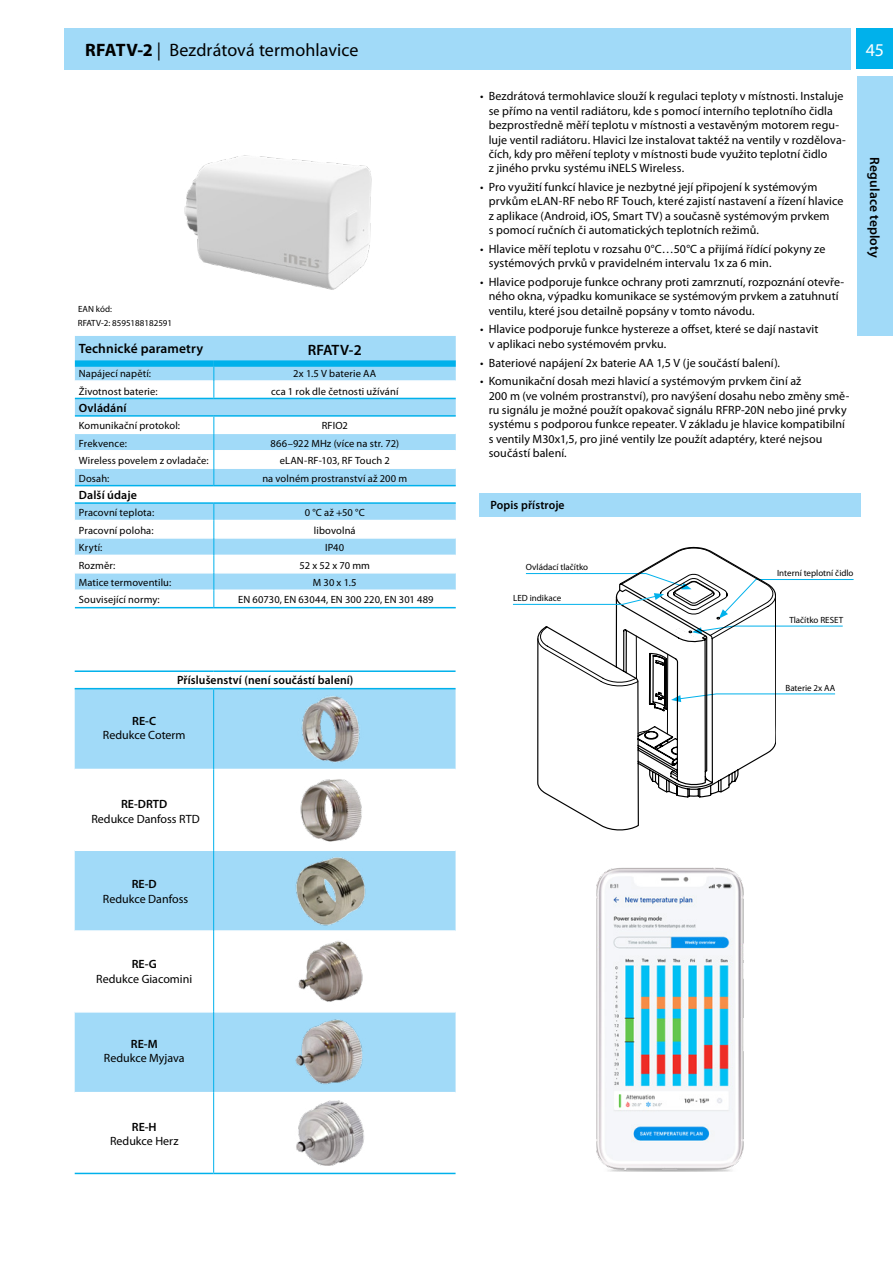
<style>
.page{position:relative;width:893px;height:1263px;background:#fff}
.page>*{position:absolute;margin:0;border:0;box-sizing:border-box;transform-origin:0 0}
.t1{font:18px "Myriad Pro";letter-spacing:.005em;color:#000}
.t2{font:700 18px "Myriad Pro";letter-spacing:-.005em;color:#000}
.t3{font:18px "Myriad Pro";color:#fff}
.t4{font:600 15px "Myriad Pro";letter-spacing:-.025em;color:#000}
.t5{font:600 13.5px "Myriad Pro";letter-spacing:.01em;color:#000}
.t6{font:12px/14.4px "Myriad Pro";letter-spacing:.005em;color:#000}
.t7{font:600 12px "Myriad Pro";letter-spacing:.01em;color:#000}
.t8{font:10.5px/17.4px "Myriad Pro";letter-spacing:.01em;color:#000}
.t9{font:9px "Myriad Pro";color:#000}
.s1{font-weight:400}
</style>
<div class="page">
<div style="left:64px;top:28px;width:786px;height:41px;background:#a1daf8"></div>
<div style="left:857px;top:28px;width:36px;height:41px;background:#00b1eb"></div>
<div style="left:857px;top:76px;width:36px;height:259px;background:#a1daf8"></div>
<svg style="left:776px;top:693px;width:60px;height:2px"></svg>
<div style="left:75px;top:336px;width:381px;height:24px;background:#a1daf8"></div>
<div style="left:75px;top:367px;width:381px;height:13px;background:#a1daf8"></div>
<svg style="left:75px;top:382px;width:381px;height:33px;fill:#a1daf8"></svg>
<div style="left:75px;top:360px;width:139px;height:7px;background:#00b1eb"></div>
<div style="left:214px;top:360px;width:242px;height:7px;background:#00b1eb"></div>
<svg style="left:213px;top:367px;width:1px;height:31px"></svg>
<hr style="left:75px;top:398px;width:139px;height:1px;background:#00b1eb">
<hr style="left:214px;top:398px;width:242px;height:1px;background:#00b1eb">
<hr style="left:75px;top:415px;width:139px;height:2px;background:#00b1eb">
<hr style="left:214px;top:415px;width:242px;height:2px;background:#00b1eb">
<hr style="left:75px;top:607px;width:139px;height:1px;background:#00b1eb">
<svg style="left:75px;top:417px;width:381px;height:190px"></svg>
<hr style="left:214px;top:607px;width:242px;height:1px;background:#00b1eb">
<div style="left:75px;top:689px;width:381px;height:80px;background:#a1daf8"></div>
<svg style="left:75px;top:770px;width:381px;height:403px"></svg>
<hr style="left:75px;top:849px;width:138px;height:2px;background:#fff">
<hr style="left:214px;top:849px;width:242px;height:2px;background:#fff">
<hr style="left:75px;top:930px;width:138px;height:2px;background:#fff">
<hr style="left:214px;top:930px;width:242px;height:2px;background:#fff">
<hr style="left:75px;top:1011px;width:138px;height:1px;background:#fff">
<hr style="left:214px;top:1011px;width:242px;height:1px;background:#fff">
<hr style="left:75px;top:1092px;width:138px;height:1px;background:#fff">
<hr style="left:214px;top:1092px;width:242px;height:1px;background:#fff">
<hr style="left:75px;top:670px;width:139px;height:2px;background:#00b1eb">
<hr style="left:214px;top:670px;width:242px;height:2px;background:#00b1eb">
<hr style="left:75px;top:688px;width:139px;height:1px;background:#00b1eb">
<hr style="left:213px;top:689px;width:1px;height:80px;background:#00b1eb">
<hr style="left:214px;top:688px;width:242px;height:1px;background:#00b1eb">
<hr style="left:213px;top:769px;width:1px;height:81px;background:#00b1eb">
<hr style="left:213px;top:850px;width:1px;height:81px;background:#00b1eb">
<hr style="left:213px;top:931px;width:1px;height:81px;background:#00b1eb">
<hr style="left:213px;top:1012px;width:1px;height:81px;background:#00b1eb">
<hr style="left:75px;top:1173px;width:139px;height:1px;background:#00b1eb">
<hr style="left:213px;top:1093px;width:1px;height:80px;background:#00b1eb">
<hr style="left:214px;top:1173px;width:242px;height:1px;background:#00b1eb">
<div style="left:479px;top:493px;width:382px;height:24px;background:#a1daf8"></div>
<svg style="left:537px;top:777px;width:201px;height:53px"></svg>
<svg style="left:537px;top:547px;width:239px;height:230px"></svg>
<svg style="left:513px;top:573px;width:341px;height:46px"></svg>
<img style="left:184px;top:155px;width:188px;height:135px">
<img style="left:287px;top:689px;width:89px;height:79px">
<img style="left:280px;top:839px;width:102px;height:102px">
<img style="left:290px;top:773px;width:82px;height:74px">
<img style="left:289px;top:935px;width:84px;height:75px">
<img style="left:288px;top:1094px;width:86px;height:77px">
<img style="left:288px;top:1013px;width:86px;height:77px">
<svg style="left:673px;top:625px;width:170px;height:15px"></svg>
<img style="left:597px;top:867px;width:146px;height:305px">
<h1 class="t2" style="left:85px;top:38px;width:78px">RFATV-2 <span class="s1">|</span></h1>
<h1 class="t1" style="left:169px;top:39px;width:191px">Bezdrátová termohlavice</h1>
<p class="t9" style="left:78px;top:303px;width:35px">EAN kód:</p>
<p class="t9" style="left:78px;top:318px;width:96px">RFATV-2: 8595188182591</p>
<p class="t5" style="left:79px;top:340px;width:126px">Technické parametry</p>
<p class="t8" style="left:79px;top:365px;width:80px">Napájecí napětí:<br>Životnost baterie:</p>
<p class="t7" style="left:79px;top:400px;width:49px">Ovládání</p>
<p class="t8" style="left:79px;top:417px;width:131px">Komunikační protokol:<br>Frekvence:<br>Wireless povelem z ovladače:<br>Dosah:</p>
<p class="t7" style="left:79px;top:487px;width:60px">Další údaje</p>
<p class="t8" style="left:79px;top:504px;width:94px">Pracovní teplota:<br>Pracovní poloha:<br>Krytí:<br>Rozměr:<br>Matice termoventilu:<br>Související normy:</p>
<p class="t4" style="left:308px;top:341px;width:56px">RFATV-2</p>
<p class="t8" style="left:271px;top:365px;width:129px;text-align:center">2x 1.5 V baterie AA<br>cca 1 rok dle četnosti užívání</p>
<p class="t8" style="left:262px;top:417px;width:146px;text-align:center">RFIO2<br>866–922 MHz (více na str. 72) eLAN-RF-103, RF Touch 2<br>na volném prostranství až 200 m</p>
<p class="t8" style="left:238px;top:504px;width:197px;text-align:center">0 °C až +50 °C<br>libovolná<br>IP40<br>52 x 52 x 70 mm<br>M 30 x 1.5<br>EN 60730, EN 63044, EN 300 220, EN 301 489</p>
<p class="t7" style="left:177px;top:672px;width:178px">Příslušenství (není součástí balení)</p>
<p class="t7" style="left:132px;top:713px;width:25px">RE-C</p>
<p class="t6" style="left:103px;top:728px;width:84px">Redukce Coterm</p>
<p class="t7" style="left:121px;top:796px;width:48px">RE-DRTD</p>
<p class="t6" style="left:91px;top:811px;width:110px">Redukce Danfoss RTD</p>
<p class="t7" style="left:132px;top:877px;width:26px">RE-D</p>
<p class="t6" style="left:103px;top:891px;width:87px">Redukce Danfoss</p>
<p class="t7" style="left:132px;top:956px;width:26px">RE-G</p>
<p class="t6" style="left:96px;top:971px;width:97px">Redukce Giacomini</p>
<p class="t7" style="left:131px;top:1036px;width:28px">RE-M</p>
<p class="t6" style="left:104px;top:1051px;width:82px">Redukce Myjava</p>
<p class="t7" style="left:132px;top:1119px;width:26px">RE-H</p>
<p class="t6" style="left:110px;top:1134px;width:70px">Redukce Herz</p>
<p class="t6" style="left:489px;top:89px;width:358px;text-indent:-9px">• Bezdrátová termohlavice slouží k regulaci teploty v místnosti. Instaluje se přímo na ventil radiátoru, kde s pomocí interního teplotního čidla bezprostředně měří teplotu v místnosti a vestavěným motorem regu&shy;luje ventil radiátoru. Hlavici lze instalovat taktéž na ventily v rozdělova&shy;čích, kdy pro měření teploty v místnosti bude využito teplotní čidlo<br>z jiného prvku systému iNELS Wireless.</p>
<p class="t6" style="left:489px;top:180px;width:356px;text-indent:-9px">• Pro využití funkcí hlavice je nezbytné její připojení k systémovým prvkům eLAN-RF nebo RF Touch, které zajistí nastavení a řízení hlavice z aplikace (Android, iOS, Smart TV) a současně systémovým prvkem<br>s pomocí ručních či automatických teplotních režimů.</p>
<p class="t6" style="left:489px;top:242px;width:338px;text-indent:-9px">• Hlavice měří teplotu v rozsahu 0°C…50°C a přijímá řídící pokyny ze systémových prvků v pravidelném intervalu 1x za 6 min.</p>
<p class="t6" style="left:489px;top:275px;width:357px;text-indent:-9px">• Hlavice podporuje funkce ochrany proti zamrznutí, rozpoznání otevře&shy;ného okna, výpadku komunikace se systémovým prvkem a zatuhnutí ventilu, které jsou detailně popsány v tomto návodu.</p>
<p class="t6" style="left:489px;top:322px;width:331px;text-indent:-9px">• Hlavice podporuje funkce hystereze a offset, které se dají nastavit v aplikaci nebo systémovém prvku.</p>
<p class="t6" style="left:480px;top:355px;width:301px">• Bateriové napájení 2x baterie AA 1,5 V (je součástí balení).</p>
<p class="t6" style="left:489px;top:374px;width:362px;text-indent:-9px">• Komunikační dosah mezi hlavicí a systémovým prvkem činí až<br>200 m (ve volném prostranství), pro navýšení dosahu nebo změny smě&shy;ru signálu je možné použít opakovač signálu RFRP-20N nebo jiné prvky systému s podporou funkce repeater. V základu je hlavice kompatibilní s ventily M30x1,5, pro jiné ventily lze použít adaptéry, které nejsou součástí balení.</p>
<h1 class="t3" style="left:866px;top:39px;width:20px">45</h1>
<p class="t5" style="left:883px;top:157px;width:102px;rotate:90deg">Regulace teploty</p>
<p class="t7" style="left:491px;top:498px;width:76px">Popis přístroje</p>
<p class="t9" style="left:526px;top:562px;width:64px">Ovládací tlačítko</p>
<p class="t9" style="left:513px;top:592px;width:50px">LED indikace</p>
<p class="t9" style="left:777px;top:568px;width:78px">Interní teplotní čidlo</p>
<p class="t9" style="left:789px;top:614px;width:55px">Tlačítko RESET</p>
<p class="t9" style="left:785px;top:682px;width:51px">Baterie 2x AA</p>
</div>
